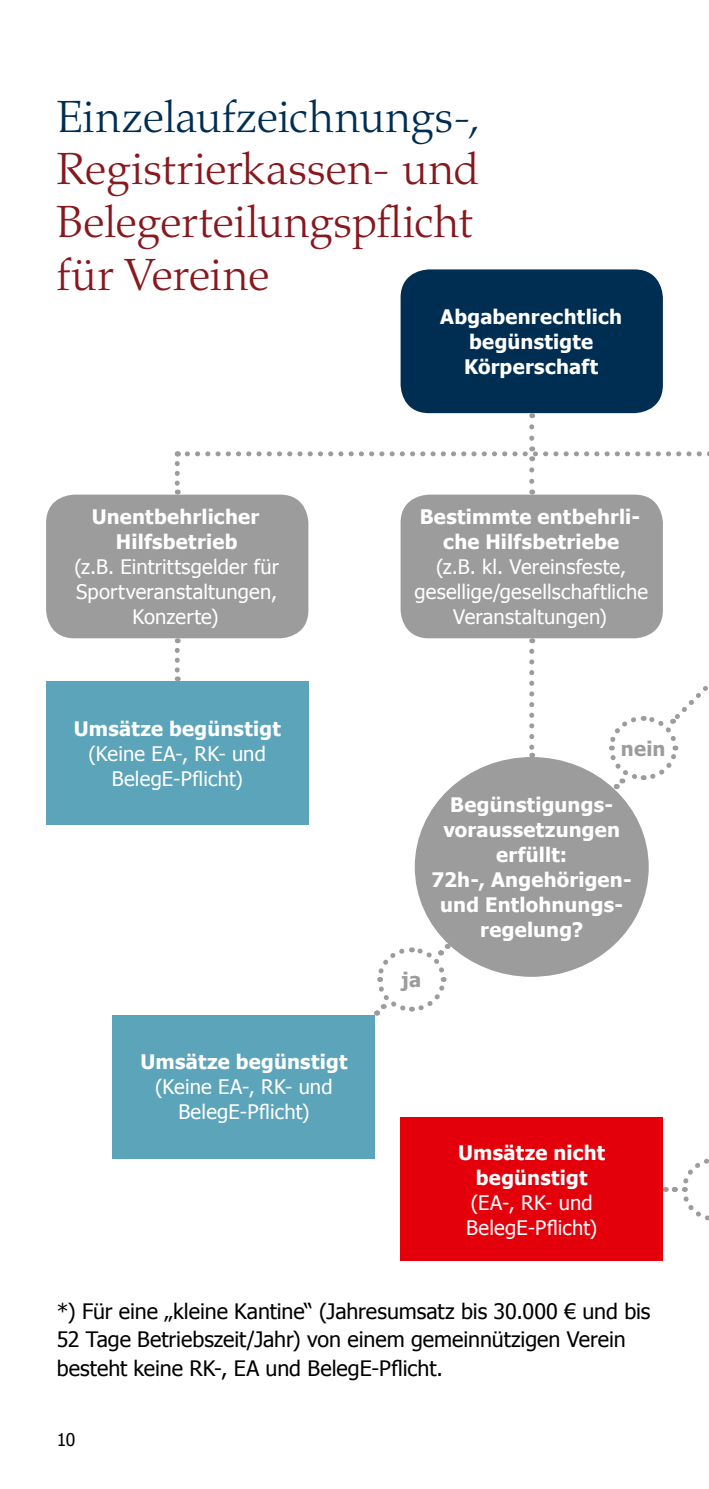
<style>
.page{position:relative;width:709px;height:1489px;background:#fff}
.page>*{position:absolute;margin:0;border:0;box-sizing:border-box;transform-origin:0 0}
.t1{font:300 45px/52.5px "Palatino LT Pro";letter-spacing:-.005em;color:#86181e}
.t2{font:300 45px "Palatino LT Pro";color:#002e52}
.t3{font:21.25px/28.2px "Tahoma";letter-spacing:-.005em;color:#000}
.t4{font:700 20px/25px "Tahoma";letter-spacing:.01em;color:#fff;text-align:center}
.t5{font:20px/25px "Tahoma";letter-spacing:.01em;color:#fff;text-align:center}
.t6{font:700 20px "Tahoma";letter-spacing:.01em;color:#9c9c9d}
.t7{font:17.5px "Tahoma";color:#000}
</style>
<div class="page">
<div style="left:400px;top:269px;width:263px;height:144px;background:#002e52;border-radius:28px"></div>
<div style="left:46px;top:494px;width:262px;height:144px;background:#9c9c9d;border-radius:28px"></div>
<div style="left:46px;top:681px;width:262px;height:144px;background:#5ca4b9"></div>
<div style="left:400px;top:494px;width:263px;height:144px;background:#9c9c9d;border-radius:28px"></div>
<div style="left:400px;top:1117px;width:263px;height:144px;background:#e3000b"></div>
<div style="left:113px;top:1014px;width:262px;height:144px;background:#5ca4b9"></div>
<div style="left:415px;top:757px;width:233px;height:219px;background:#9c9c9d;border-radius:50%"></div>
<svg style="left:529px;top:470px;width:5px;height:24px"></svg>
<svg style="left:529px;top:651px;width:5px;height:106px"></svg>
<svg style="left:175px;top:463px;width:5px;height:31px"></svg>
<svg style="left:175px;top:650px;width:5px;height:31px"></svg>
<svg style="left:187px;top:427px;width:522px;height:34px"></svg>
<svg style="left:665px;top:1158px;width:44px;height:63px"></svg>
<svg style="left:369px;top:942px;width:82px;height:74px"></svg>
<svg style="left:606px;top:630px;width:102px;height:163px"></svg>
<h1 class="t2" style="left:57px;top:90px;width:425px">Einzelaufzeichnungs-,</h1>
<h1 class="t1" style="left:57px;top:143px;width:423px">Registrierkassen- und<br>Belegerteilungspflicht für Vereine</h1>
<p class="t4" style="left:440px;top:303px;width:183px">Abgabenrechtlich begünstigte<br>Körperschaft</p>
<p class="t4" style="left:92px;top:503px;width:169px">Unentbehrlicher<br>Hilfsbetrieb</p>
<p class="t5" style="left:74px;top:553px;width:206px">(z.B. Eintrittsgelder für<br>Sportveranstaltungen,<br>Konzerte)</p>
<p class="t4" style="left:74px;top:715px;width:209px">Umsätze begünstigt</p>
<p class="t5" style="left:88px;top:740px;width:179px">(Keine EA-, RK- und<br>BelegE-Pflicht)</p>
<p class="t4" style="left:140px;top:1048px;width:209px">Umsätze begünstigt</p>
<p class="t5" style="left:155px;top:1073px;width:179px">(Keine EA-, RK- und<br>BelegE-Pflicht)</p>
<p class="t4" style="left:419px;top:503px;width:222px">Bestimmte entbehrli&shy;che Hilfsbetriebe</p>
<p class="t5" style="left:414px;top:553px;width:235px">(z.B. kl. Vereinsfeste, gesellige/gesellschaftliche<br>Veranstaltungen)</p>
<p class="t6" style="left:621px;top:735px;width:46px">nein</p>
<p class="t6" style="left:401px;top:967px;width:21px">ja</p>
<p class="t4" style="left:431px;top:791px;width:202px">Begünstigungs&shy;voraussetzungen erfüllt:<br>72h-, Angehörigen&shy;und Entlohnungs&shy;regelung?</p>
<p class="t4" style="left:458px;top:1139px;width:149px">Umsätze nicht begünstigt</p>
<p class="t5" style="left:466px;top:1189px;width:133px;text-align:left">(EA-, RK- und<br>BelegE-Pflicht)</p>
<p class="t3" style="left:57px;top:1296px;width:595px">*) Für eine „kleine Kantine“ (Jahresumsatz bis 30.000 € und bis<br>52 Tage Betriebszeit/Jahr) von einem gemeinnützigen Verein besteht keine RK-, EA und BelegE-Pflicht.</p>
<p class="t7" style="left:57px;top:1427px;width:20px">10</p>
</div>
